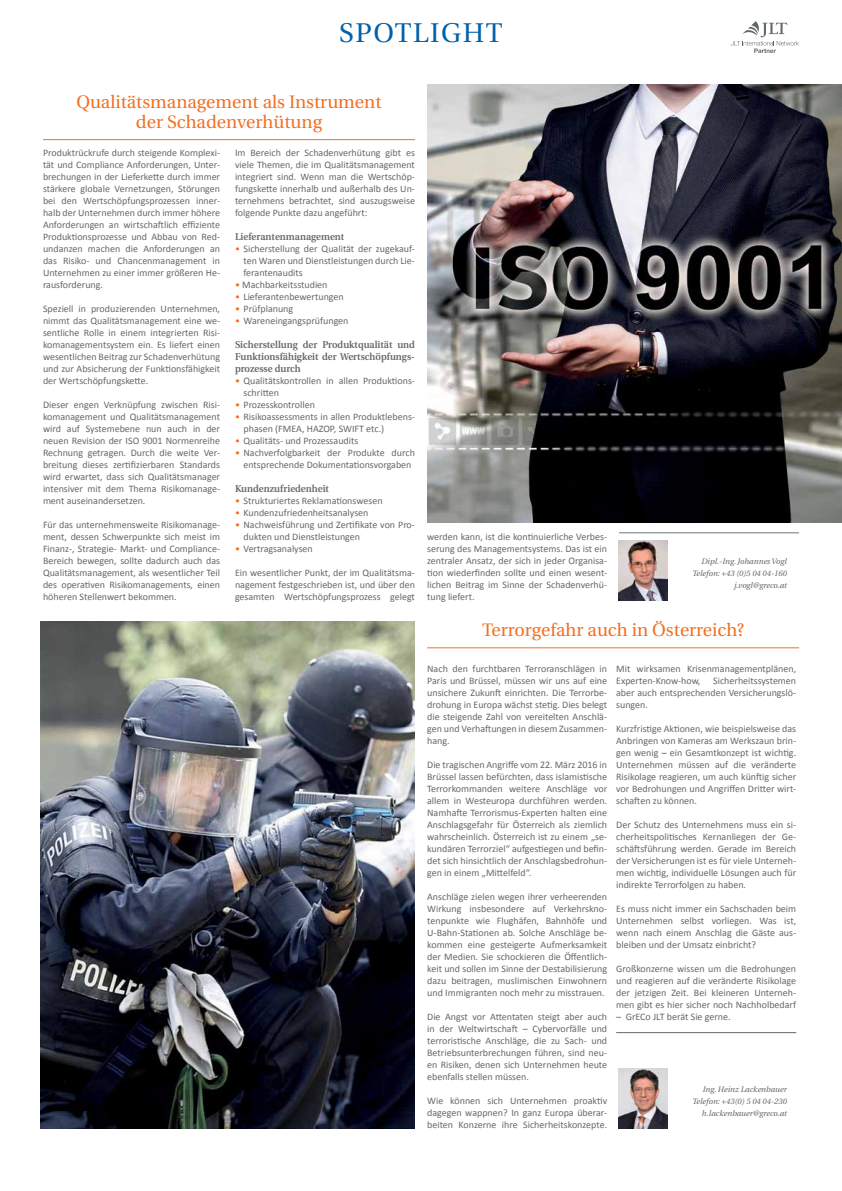
<style>
.page{position:relative;width:842px;height:1191px;background:#fff}
.page>*{position:absolute;margin:0;border:0;box-sizing:border-box;transform-origin:0 0}
.t1{font:27px "Utopia";letter-spacing:.06em;color:#0060a9}
.t2{font:18px/20px "Utopia";color:#f36f21;text-align:center}
.t3{font:10px/12px "Calibri";color:#63686b;text-align:justify}
.t4{font:600 10px/12px "Utopia";color:#63686b;text-align:justify;scale:.95 1}
.t5{font:italic 8px/12px "Utopia";color:#63686b;text-align:right}
.s1{color:#f36f21}
</style>
<div class="page">
<img style="left:619px;top:1068px;width:48px;height:60px">
<hr style="left:43px;top:139px;width:372px;height:1px;background:#f36f21">
<hr style="left:427px;top:647px;width:372px;height:1px;background:#f36f21">
<img style="left:619px;top:541px;width:48px;height:59px">
<img style="left:427px;top:84px;width:415px;height:438px">
<hr style="left:616px;top:1032px;width:180px;height:1px;background:#63686b">
<img style="left:40px;top:621px;width:375px;height:507px">
<hr style="left:619px;top:532px;width:180px;height:1px;background:#63686b">
<svg style="left:731px;top:21px;width:68px;height:32px"></svg>
<h1 class="t1" style="left:339px;top:18px;width:165px">SPOTLIGHT</h1>
<h2 class="t2" style="left:76px;top:92px;width:307px">Qualitätsmanagement als Instrument der Schadenverhütung</h2>
<p class="t3" style="left:43px;top:146px;width:179px">Produktrückrufe durch steigende Komplexi&shy;tät und Compliance Anforderungen, Unter&shy;brechungen in der Lieferkette durch immer stärkere globale Vernetzungen, Störungen bei den Wertschöpfungsprozessen inner&shy;halb der Unternehmen durch immer höhere Anforderungen an wirtschaftlich effiziente Produktionsprozesse und Abbau von Red&shy;undanzen machen die Anforderungen an das Risiko- und Chancenmanagement in Unternehmen zu einer immer größeren He&shy;rausforderung.</p>
<p class="t3" style="left:43px;top:302px;width:179px">Speziell in produzierenden Unternehmen, nimmt das Qualitätsmanagement eine we&shy;sentliche Rolle in einem integrierten Risi&shy;komanagementsystem ein. Es liefert einen wesentlichen Beitrag zur Schadenverhütung und zur Absicherung der Funktionsfähigkeit der Wertschöpfungskette.</p>
<p class="t3" style="left:43px;top:398px;width:179px">Dieser engen Verknüpfung zwischen Risi&shy;komanagement und Qualitätsmanagement wird auf Systemebene nun auch in der neuen Revision der ISO 9001 Normenreihe Rechnung getragen. Durch die weite Ver&shy;breitung dieses zertifizierbaren Standards wird erwartet, dass sich Qualitätsmanager intensiver mit dem Thema Risikomanage&shy;ment auseinandersetzen.</p>
<p class="t3" style="left:43px;top:518px;width:179px">Für das unternehmensweite Risikomanage&shy;ment, dessen Schwerpunkte sich meist im Finanz-, Strategie- Markt- und Compliance-Bereich bewegen, sollte dadurch auch das Qualitätsmanagement, als wesentlicher Teil des operativen Risikomanagements, einen höheren Stellenwert bekommen.</p>
<p class="t3" style="left:235px;top:146px;width:181px">Im Bereich der Schadenverhütung gibt es viele Themen, die im Qualitätsmanagement integriert sind. Wenn man die Wertschöp&shy;fungskette innerhalb und außerhalb des Un&shy;ternehmens betrachtet, sind auszugsweise folgende Punkte dazu angeführt:</p>
<p class="t4" style="left:235px;top:231px;width:117px">Lieferantenmanagement</p>
<p class="t3" style="left:243px;top:242px;width:173px;text-indent:-8px"><span class="s1">•</span> Sicherstellung der Qualität der zugekauf&shy;ten Waren und Dienstleistungen durch Lie&shy;ferantenaudits</p>
<p class="t3" style="left:235px;top:278px;width:94px"><span class="s1">•</span> Machbarkeitsstudien</p>
<p class="t3" style="left:235px;top:290px;width:110px"><span class="s1">•</span> Lieferantenbewertungen</p>
<p class="t3" style="left:235px;top:302px;width:60px"><span class="s1">•</span> Prüfplanung</p>
<p class="t3" style="left:235px;top:314px;width:115px"><span class="s1">•</span> Wareneingangsprüfungen</p>
<p class="t4" style="left:235px;top:339px;width:191px">Sicherstellung der Produktqualität und Funktionsfähigkeit der Wertschöpfungs&shy;prozesse durch</p>
<p class="t3" style="left:243px;top:374px;width:173px;text-indent:-8px"><span class="s1">•</span> Qualitätskontrollen in allen Produktions&shy;schritten</p>
<p class="t3" style="left:235px;top:398px;width:82px"><span class="s1">•</span> Prozesskontrollen</p>
<p class="t3" style="left:243px;top:410px;width:173px;text-indent:-8px"><span class="s1">•</span> Risikoassessments in allen Produktlebens&shy;phasen (FMEA, HAZOP, SWIFT etc.)</p>
<p class="t3" style="left:235px;top:434px;width:125px"><span class="s1">•</span> Qualitäts- und Prozessaudits</p>
<p class="t3" style="left:235px;top:446px;width:181px;text-align:center"><span class="s1">•</span> Nachverfolgbarkeit der Produkte durch entsprechende Dokumentationsvorgaben</p>
<p class="t4" style="left:235px;top:483px;width:100px">Kundenzufriedenheit</p>
<p class="t3" style="left:235px;top:494px;width:149px"><span class="s1">•</span> Strukturiertes Reklamationswesen</p>
<p class="t3" style="left:235px;top:506px;width:135px"><span class="s1">•</span> Kundenzufriedenheitsanalysen</p>
<p class="t3" style="left:243px;top:518px;width:173px;text-indent:-8px"><span class="s1">•</span> Nachweisführung und Zertifikate von Pro&shy;dukten und Dienstleistungen</p>
<p class="t3" style="left:235px;top:542px;width:79px"><span class="s1">•</span> Vertragsanalysen</p>
<p class="t3" style="left:235px;top:566px;width:181px">Ein wesentlicher Punkt, der im Qualitätsma&shy;nagement festgeschrieben ist, und über den gesamten Wertschöpfungsprozess gelegt</p>
<p class="t5" style="left:692px;top:555px;width:96px">Dipl.-Ing. Johannes Vogl<br>Telefon: +43 (0)5 04 04-160 j.vogl@greco.at</p>
<p class="t3" style="left:427px;top:530px;width:181px">werden kann, ist die kontinuierliche Verbes&shy;serung des Managementsystems. Das ist ein zentraler Ansatz, der sich in jeder Organisa&shy;tion wiederfinden sollte und einen wesent&shy;lichen Beitrag im Sinne der Schadenverhü&shy;tung liefert.</p>
<h2 class="t2" style="left:482px;top:620px;width:264px">Terrorgefahr auch in Österreich?</h2>
<p class="t3" style="left:427px;top:662px;width:181px">Nach den furchtbaren Terroranschlägen in Paris und Brüssel, müssen wir uns auf eine unsichere Zukunft einrichten. Die Terrorbe&shy;drohung in Europa wächst stetig. Dies belegt die steigende Zahl von vereitelten Anschlä&shy;gen und Verhaftungen in diesem Zusammen&shy;hang.</p>
<p class="t3" style="left:427px;top:758px;width:181px">Die tragischen Angriffe vom 22. März 2016 in Brüssel lassen befürchten, dass islamistische Terrorkommanden weitere Anschläge vor allem in Westeuropa durchführen werden.<br>Namhafte Terrorismus-Experten halten eine Anschlagsgefahr für Österreich als ziemlich wahrscheinlich. Österreich ist zu einem „se&shy;kundären Terrorziel“ aufgestiegen und befin&shy;det sich hinsichtlich der Anschlagsbedrohun&shy;gen in einem „Mittelfeld“.</p>
<p class="t3" style="left:427px;top:890px;width:181px">Anschläge zielen wegen ihrer verheerenden Wirkung insbesondere auf Verkehrskno&shy;tenpunkte wie Flughäfen, Bahnhöfe und U-Bahn-Stationen ab. Solche Anschläge be&shy;kommen eine gesteigerte Aufmerksamkeit der Medien. Sie schockieren die Öffentlich&shy;keit und sollen im Sinne der Destabilisierung dazu beitragen, muslimischen Einwohnern und Immigranten noch mehr zu misstrauen.</p>
<p class="t3" style="left:427px;top:1010px;width:181px">Die Angst vor Attentaten steigt aber auch in der Weltwirtschaft – Cybervorfälle und terroristische Anschläge, die zu Sach- und Betriebsunterbrechungen führen, sind neu&shy;en Risiken, denen sich Unternehmen heute ebenfalls stellen müssen.</p>
<p class="t3" style="left:427px;top:1094px;width:181px">Wie können sich Unternehmen proaktiv dagegen wappnen? In ganz Europa überar&shy;beiten Konzerne ihre Sicherheitskonzepte.</p>
<p class="t3" style="left:616px;top:662px;width:181px">Mit wirksamen Krisenmanagementplänen,<br>Experten-Know-how,</p>
<p class="t3" style="left:616px;top:674px;width:181px;text-indent:97px">Sicherheitssystemen aber auch entsprechenden Versicherungslö&shy;sungen.</p>
<p class="t3" style="left:616px;top:722px;width:181px">Kurzfristige Aktionen, wie beispielsweise das Anbringen von Kameras am Werkszaun brin&shy;gen wenig – ein Gesamtkonzept ist wichtig.<br>Unternehmen müssen auf die veränderte Risikolage reagieren, um auch künftig sicher vor Bedrohungen und Angriffen Dritter wirt&shy;schaften zu können.</p>
<p class="t3" style="left:616px;top:818px;width:181px">Der Schutz des Unternehmens muss ein si&shy;cherheitspolitisches Kernanliegen der Ge&shy;schäftsführung werden. Gerade im Bereich der Versicherungen ist es für viele Unterneh&shy;men wichtig, individuelle Lösungen auch für indirekte Terrorfolgen zu haben.</p>
<p class="t3" style="left:616px;top:902px;width:181px">Es muss nicht immer ein Sachschaden beim Unternehmen selbst vorliegen. Was ist, wenn nach einem Anschlag die Gäste aus&shy;bleiben und der Umsatz einbricht?</p>
<p class="t3" style="left:616px;top:962px;width:181px">Großkonzerne wissen um die Bedrohungen und reagieren auf die veränderte Risikolage der jetzigen Zeit. Bei kleineren Unterneh&shy;men gibt es hier sicher noch Nachholbedarf</p>
<p class="t3" style="left:616px;top:1010px;width:116px">– GrECo JLT berät Sie gerne.</p>
<p class="t5" style="left:692px;top:1083px;width:96px">Ing. Heinz Lackenbauer<br>Telefon: +43(0) 5 04 04-230 h.lackenbauer@greco.at</p>
</div>
